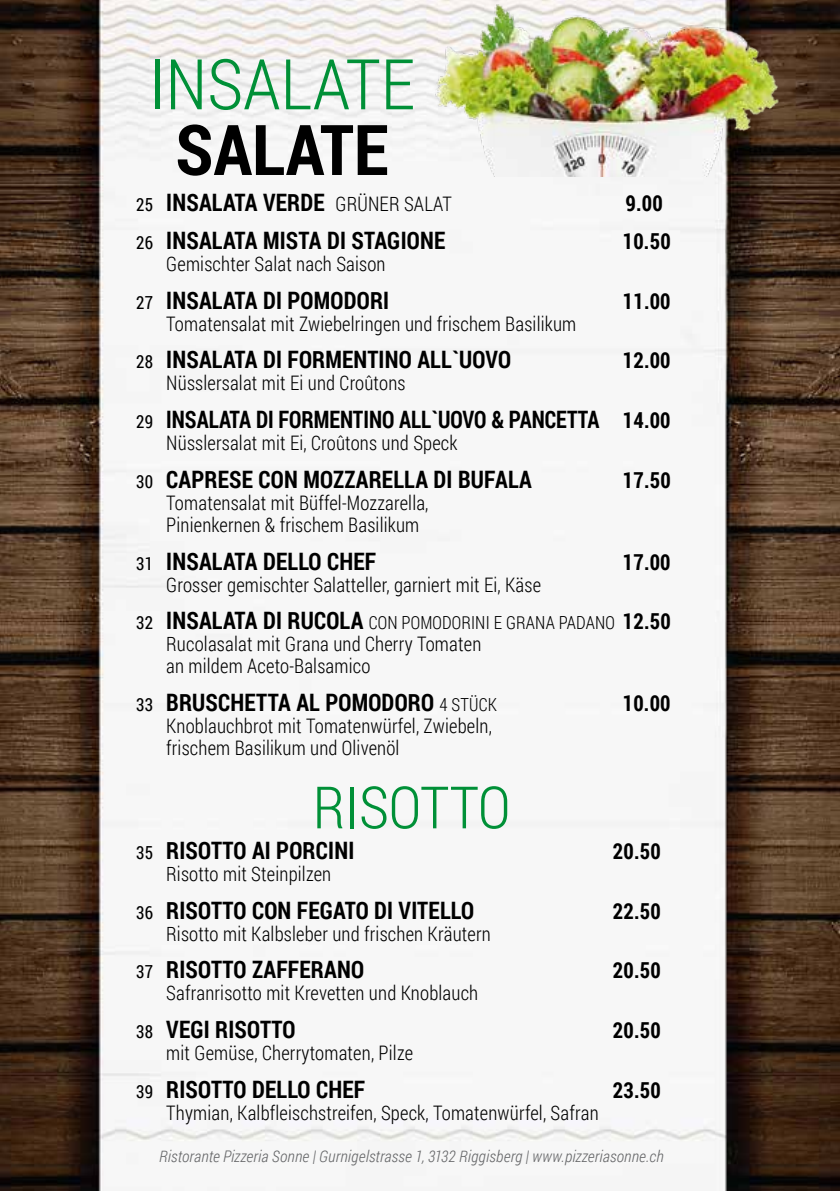
<style>
.page{position:relative;width:840px;height:1191px;background:#fff}
.page>*{position:absolute;margin:0;border:0;box-sizing:border-box;transform-origin:0 0}
.t1{font:300 70px "Roboto Condensed";color:#009037}
.t2{font:700 70px "Roboto Condensed";color:#000}
.t3{font:300 58.4px "Roboto Condensed";color:#009037}
.t4{font:700 24px "Roboto Condensed";letter-spacing:.01em;color:#000;scale:.95 1}
.t5{font:700 24px "Roboto Condensed";letter-spacing:.01em;color:#000;scale:.9 1}
.t6{font:700 22px "Roboto Condensed";letter-spacing:.01em;color:#000;scale:.95 1}
.t7{font:300 20px/22px "Roboto Condensed";letter-spacing:.01em;color:#000;scale:.95 1}
.t8{font:300 18px "Roboto Condensed";letter-spacing:.01em;color:#000;scale:.95 1}
.t9{font:italic 300 16px "Roboto Condensed";letter-spacing:.01em;color:#646567}
.s1{font-weight:400;font-size:18px}
.s2{font-weight:300;font-size:20px}
.s3{font-size:22px}
.s4{font-weight:400}
.s5{font-weight:700;font-size:24px}
.s6{font-weight:700;font-size:22px}
.s7{font-weight:300;font-size:18px}
</style>
<div class="page">
<img style="left:0;top:0;width:839px;height:1191px">
<img style="left:414px;top:0;width:374px;height:177px">
<h1 class="t1" style="left:149px;top:36px;width:267px">INSALATE</h1>
<h1 class="t2" style="left:175px;top:101px;width:214px">SALATE</h1>
<p class="t4" style="left:136px;top:186px;width:333px"><span class="s1">25</span> INSALATA VERDE <span class="s2">GRÜNER SALAT</span></p>
<p class="t6" style="left:625px;top:188px;width:41px">9.00</p>
<p class="t4" style="left:136px;top:224px;width:327px"><span class="s1">26</span> INSALATA MISTA DI STAGIONE</p>
<p class="t6" style="left:622px;top:226px;width:52px">10.50</p>
<p class="t7" style="left:166px;top:252px;width:232px">Gemischter Salat nach Saison</p>
<p class="t4" style="left:136px;top:283px;width:267px"><span class="s1">27</span> INSALATA DI POMODORI</p>
<p class="t6" style="left:622px;top:285px;width:52px">11.00</p>
<p class="t7" style="left:166px;top:312px;width:433px">Tomatensalat mit Zwiebelringen und frischem Basilikum</p>
<p class="t4" style="left:136px;top:343px;width:396px"><span class="s1">28</span> INSALATA DI FORMENTINO ALL`UOVO</p>
<p class="t6" style="left:622px;top:345px;width:52px">12.00</p>
<p class="t7" style="left:166px;top:372px;width:253px">Nüsslersalat mit Ei und Croûtons</p>
<p class="t5" style="left:136px;top:403px;width:595px"><span class="s1">29</span> INSALATA DI FORMENTINO ALL`UOVO &amp; PANCETTA <span class="s3">14.00</span></p>
<p class="t7" style="left:166px;top:431px;width:308px">Nüsslersalat mit Ei, Croûtons und Speck</p>
<p class="t4" style="left:136px;top:462px;width:417px"><span class="s1">30</span> CAPRESE CON MOZZARELLA DI BUFALA</p>
<p class="t6" style="left:622px;top:464px;width:52px">17.50</p>
<p class="t7" style="left:166px;top:491px;width:277px">Tomatensalat mit Büffel-Mozzarella,<br>Pinienkernen &amp; frischem Basilikum</p>
<p class="t4" style="left:136px;top:544px;width:254px"><span class="s1">31</span> INSALATA DELLO CHEF</p>
<p class="t6" style="left:622px;top:546px;width:52px">17.00</p>
<p class="t7" style="left:166px;top:573px;width:396px">Grosser gemischter Salatteller, garniert mit Ei, Käse</p>
<p class="t8" style="left:136px;top:610px;width:564px"><span class="s4">32</span> <span class="s5">INSALATA DI RUCOLA</span> CON POMODORINI E GRANA PADANO <span class="s6">12.50</span></p>
<p class="t7" style="left:166px;top:632px;width:333px">Rucolasalat mit Grana und Cherry Tomaten an mildem Aceto-Balsamico</p>
<p class="t4" style="left:136px;top:685px;width:381px"><span class="s1">33</span> BRUSCHETTA AL POMODORO <span class="s7">4 STÜCK</span></p>
<p class="t6" style="left:622px;top:687px;width:52px">10.00</p>
<p class="t7" style="left:166px;top:714px;width:344px">Knoblauchbrot mit Tomatenwürfel, Zwiebeln, frischem Basilikum und Olivenöl</p>
<h2 class="t3" style="left:312px;top:767px;width:199px">RISOTTO</h2>
<p class="t4" style="left:136px;top:833px;width:231px"><span class="s1">35</span> RISOTTO AI PORCINI</p>
<p class="t6" style="left:612px;top:835px;width:52px">20.50</p>
<p class="t7" style="left:166px;top:862px;width:175px">Risotto mit Steinpilzen</p>
<p class="t4" style="left:136px;top:893px;width:357px"><span class="s1">36</span> RISOTTO CON FEGATO DI VITELLO</p>
<p class="t6" style="left:612px;top:895px;width:52px">22.50</p>
<p class="t7" style="left:166px;top:921px;width:343px">Risotto mit Kalbsleber und frischen Kräutern</p>
<p class="t4" style="left:136px;top:952px;width:241px"><span class="s1">37</span> RISOTTO ZAFFERANO</p>
<p class="t6" style="left:612px;top:955px;width:52px">20.50</p>
<p class="t7" style="left:166px;top:981px;width:330px">Safranrisotto mit Krevetten und Knoblauch</p>
<p class="t4" style="left:136px;top:1012px;width:169px"><span class="s1">38</span> VEGI RISOTTO</p>
<p class="t6" style="left:612px;top:1014px;width:52px">20.50</p>
<p class="t7" style="left:166px;top:1041px;width:261px">mit Gemüse, Cherrytomaten, Pilze</p>
<p class="t4" style="left:136px;top:1072px;width:242px"><span class="s1">39</span> RISOTTO DELLO CHEF</p>
<p class="t6" style="left:612px;top:1074px;width:52px">23.50</p>
<p class="t7" style="left:166px;top:1100px;width:456px">Thymian, Kalbfleischstreifen, Speck, Tomatenwürfel, Safran</p>
<p class="t9" style="left:159px;top:1145px;width:506px">Ristorante Pizzeria Sonne | Gurnigelstrasse 1, 3132 Riggisberg | www.pizzeriasonne.ch</p>
</div>
